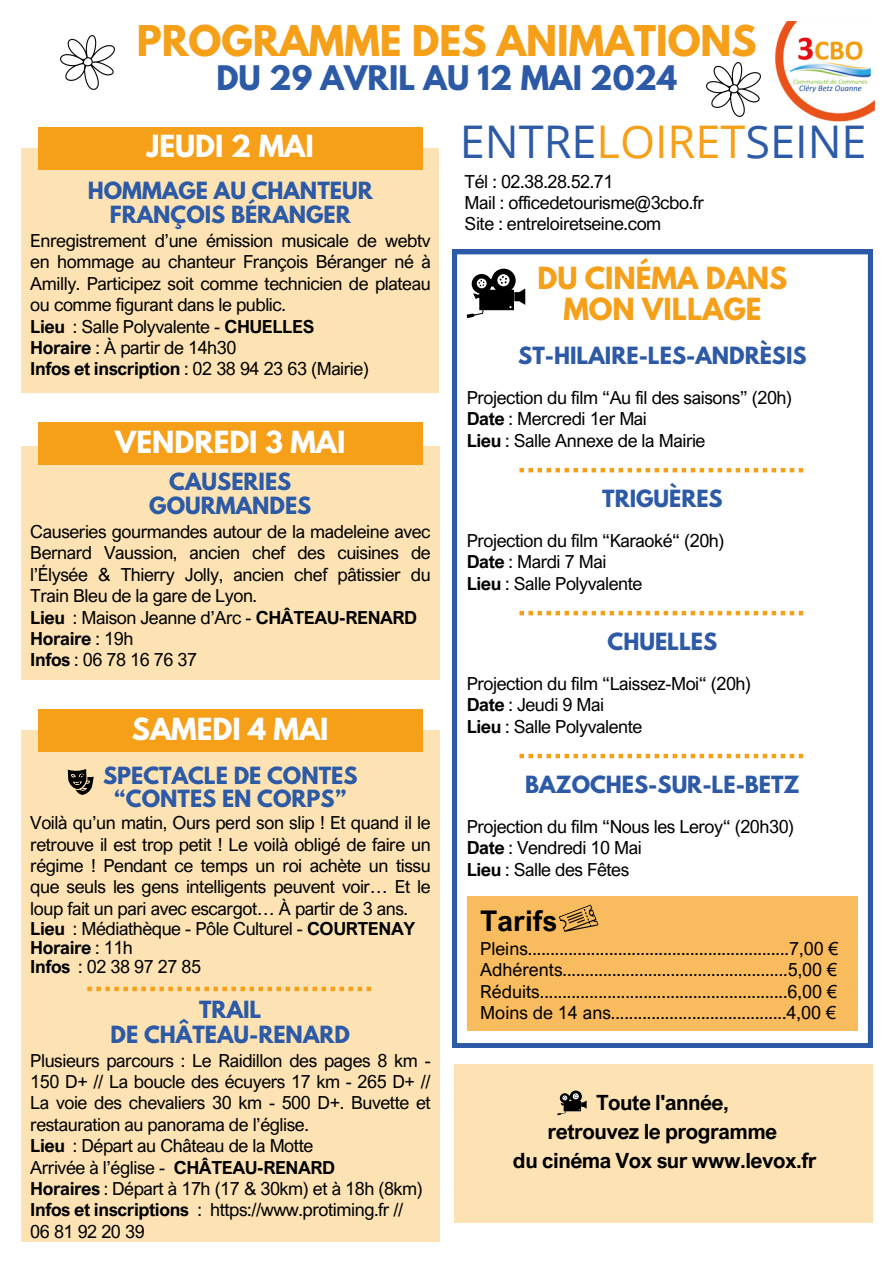
<style>
.page{position:relative;width:894px;height:1264px;background:#fff}
.page>*{position:absolute;margin:0;border:0;box-sizing:border-box;transform-origin:0 0}
.t1{font:45px "Open Sans";color:#2c5aa6}
.t2{font:700 37.5px "League Spartan";color:#f69f19}
.t3{font:700 30px "League Spartan";color:#2c5aa6}
.t4{font:700 28.5px "Arial Nova";color:#000}
.t5{font:700 27px "League Spartan";color:#fff}
.t6{font:700 27px/31.5px "League Spartan";color:#f69f19;text-align:center}
.t7{font:700 21px/24.8px "League Spartan";color:#2c5aa6;text-align:center}
.t8{font:700 21px/29.2px "Arial Nova";letter-spacing:-.025em;color:#000;text-align:center}
.t9{font:18px/21.3px "Arial Nova";letter-spacing:-.025em;color:#000;text-align:justify}
.t10{font:18px "Arial Nova";color:#000}
.t11{font:700 18px "Arial Nova";letter-spacing:-.025em;color:#000}
.s1{font-weight:700}
.s2{font-weight:400}
.s3{color:#f69f19}
</style>
<div class="page">
<svg style="left:452px;top:250px;width:420px;height:797px"></svg>
<svg style="left:466px;top:269px;width:59px;height:49px"></svg>
<img style="left:775px;top:21px;width:99px;height:101px">
<div style="left:467px;top:896px;width:390px;height:135px;background:#f8bb5e"></div>
<svg style="left:559px;top:904px;width:40px;height:28px"></svg>
<svg style="left:519px;top:468px;width:284px;height:4px"></svg>
<img style="left:60px;top:36px;width:54px;height:54px">
<img style="left:706px;top:63px;width:54px;height:54px">
<div style="left:21px;top:731px;width:418px;height:510px;background:#fde3b4"></div>
<div style="left:38px;top:709px;width:384px;height:43px;background:#f69f19"></div>
<svg style="left:87px;top:986px;width:284px;height:5px"></svg>
<div style="left:21px;top:446px;width:418px;height:234px;background:#fde3b4"></div>
<div style="left:38px;top:422px;width:384px;height:42px;background:#f69f19"></div>
<svg style="left:519px;top:753px;width:284px;height:5px"></svg>
<div style="left:21px;top:148px;width:418px;height:244px;background:#fde3b4"></div>
<div style="left:38px;top:127px;width:384px;height:42px;background:#f69f19"></div>
<svg style="left:519px;top:611px;width:284px;height:4px"></svg>
<div style="left:454px;top:1064px;width:418px;height:158px;background:#fde3b4"></div>
<svg style="left:68px;top:769px;width:26px;height:25px"></svg>
<svg style="left:557px;top:1090px;width:29px;height:25px"></svg>
<h2 class="t2" style="left:137px;top:23px;width:621px">PROGRAMME DES ANIMATIONS</h2>
<h2 class="t3" style="left:216px;top:63px;width:462px">DU 29 AVRIL AU 12 MAI 2024</h2>
<p class="t5" style="left:147px;top:133px;width:168px">JEUDI 2 MAI</p>
<p class="t7" style="left:88px;top:180px;width:286px">HOMMAGE AU CHANTEUR<br>FRANÇOIS BÉRANGER</p>
<p class="t9" style="left:30px;top:230px;width:402px;text-align:left">Enregistrement d’une émission musicale de webtv en hommage au chanteur François Béranger né à Amilly. Participez soit comme technicien de plateau ou comme figurant dans le public.<br><span class="s1">Lieu</span> : Salle Polyvalente - <span class="s1">CHUELLES<br>Horaire</span> : À partir de 14h30<br><span class="s1">Infos et inscription</span> : 02 38 94 23 63 (Mairie)</p>
<p class="t5" style="left:115px;top:428px;width:232px">VENDREDI 3 MAI</p>
<p class="t7" style="left:169px;top:471px;width:123px">CAUSERIES</p>
<p class="t7" style="left:149px;top:496px;width:163px">GOURMANDES</p>
<h3 class="t9" style="left:30px;top:520px;width:402px">Causeries gourmandes autour de la madeleine avec Bernard Vaussion, ancien chef des cuisines de l’Élysée &amp; Thierry Jolly, ancien chef pâtissier du Train Bleu de la gare de Lyon.</h3>
<p class="t9" style="left:30px;top:606px;width:388px"><span class="s1">Lieu</span> : Maison Jeanne d’Arc - <span class="s1">CHÂTEAU-RENARD</span></p>
<p class="t11" style="left:30px;top:627px;width:105px">Horaire <span class="s2">: 19h</span></p>
<p class="t9" style="left:30px;top:649px;width:168px"><span class="s1">Infos</span> : 06 78 16 76 37</p>
<p class="t5" style="left:132px;top:716px;width:198px">SAMEDI 4 MAI</p>
<p class="t7" style="left:103px;top:766px;width:256px">SPECTACLE DE CONTES</p>
<p class="t7" style="left:114px;top:788px;width:233px">“CONTES EN CORPS”</p>
<h3 class="t9" style="left:30px;top:811px;width:402px">Voilà qu’un matin, Ours perd son slip ! Et quand il le retrouve il est trop petit ! Le voilà obligé de faire un régime ! Pendant ce temps un roi achète un tissu que seuls les gens intelligents peuvent voir… Et le loup fait un pari avec escargot… À partir de 3 ans.</h3>
<p class="t9" style="left:30px;top:917px;width:386px"><span class="s1">Lieu</span> : Médiathèque - Pôle Culturel - <span class="s1">COURTENAY</span></p>
<p class="t11" style="left:30px;top:936px;width:104px">Horaire <span class="s2">: 11h</span></p>
<p class="t9" style="left:30px;top:955px;width:172px"><span class="s1">Infos</span> : 02 38 97 27 85</p>
<h4 class="t7" style="left:199px;top:1000px;width:64px">TRAIL</h4>
<p class="t7" style="left:111px;top:1024px;width:241px">DE CHÂTEAU-RENARD</p>
<p class="t9" style="left:30px;top:1049px;width:402px">Plusieurs parcours : Le Raidillon des pages 8 km - 150 D+ // La boucle des écuyers 17 km - 265 D+ // La voie des chevaliers 30 km - 500 D+. Buvette et restauration au panorama de l’église.</p>
<p class="t9" style="left:30px;top:1134px;width:284px"><span class="s1">Lieu</span> : Départ au Château de la Motte</p>
<h4 class="t9" style="left:30px;top:1156px;width:306px">Arrivée à l’église - <span class="s1">CHÂTEAU-RENARD</span></h4>
<p class="t9" style="left:30px;top:1177px;width:394px"><span class="s1">Horaires</span> : Départ à 17h (17 &amp; 30km) et à 18h (8km)</p>
<p class="t11" style="left:30px;top:1198px;width:173px">Infos et inscriptions <span class="s2">:</span></p>
<p class="t9" style="left:210px;top:1198px;width:195px">https://www.protiming.fr //</p>
<p class="t9" style="left:30px;top:1220px;width:116px">06 81 92 20 39</p>
<h4 class="t1" style="left:459px;top:110px;width:408px">ENTRE<span class="s3">LOIRET</span>SEINE</h4>
<p class="t9" style="left:464px;top:170px;width:150px">Tél : 02.38.28.52.71</p>
<p class="t9" style="left:464px;top:192px;width:241px">Mail : officedetourisme@3cbo.fr</p>
<p class="t9" style="left:464px;top:213px;width:198px">Site : entreloiretseine.com</p>
<p class="t6" style="left:537px;top:266px;width:251px">DU CINÉMA DANS<br>MON VILLAGE</p>
<h4 class="t7" style="left:518px;top:346px;width:290px">ST-HILAIRE-LES-ANDRÈSIS</h4>
<p class="t9" style="left:466px;top:386px;width:327px">Projection du film “Au fil des saisons” (20h)</p>
<p class="t9" style="left:466px;top:408px;width:182px"><span class="s1">Date</span> : Mercredi 1er Mai</p>
<p class="t9" style="left:466px;top:429px;width:240px"><span class="s1">Lieu</span> : Salle Annexe de la Mairie</p>
<p class="t7" style="left:602px;top:489px;width:122px">TRIGUÈRES</p>
<p class="t9" style="left:466px;top:529px;width:259px">Projection du film “Karaoké“ (20h)</p>
<p class="t9" style="left:466px;top:551px;width:141px"><span class="s1">Date</span> : Mardi 7 Mai</p>
<p class="t9" style="left:466px;top:572px;width:177px"><span class="s1">Lieu</span> : Salle Polyvalente</p>
<p class="t7" style="left:607px;top:631px;width:111px">CHUELLES</p>
<p class="t9" style="left:466px;top:672px;width:286px">Projection du film “Laissez-Moi“ (20h)</p>
<p class="t9" style="left:466px;top:694px;width:139px"><span class="s1">Date</span> : Jeudi 9 Mai</p>
<p class="t9" style="left:466px;top:715px;width:177px"><span class="s1">Lieu</span> : Salle Polyvalente</p>
<p class="t7" style="left:525px;top:774px;width:276px">BAZOCHES-SUR-LE-BETZ</p>
<p class="t9" style="left:466px;top:815px;width:329px">Projection du film “Nous les Leroy“ (20h30)</p>
<p class="t9" style="left:466px;top:836px;width:177px"><span class="s1">Date</span> : Vendredi 10 Mai</p>
<p class="t9" style="left:466px;top:858px;width:164px"><span class="s1">Lieu</span> : Salle des Fêtes</p>
<p class="t4" style="left:480px;top:903px;width:78px">Tarifs</p>
<h1 class="t10" style="left:480px;top:937px;width:360px">Pleins..........................................................7,00 €</h1>
<h3 class="t10" style="left:480px;top:958px;width:358px">Adhérents..................................................5,00 €</h3>
<p class="t10" style="left:480px;top:980px;width:358px">Réduits.......................................................6,00 €</p>
<p class="t10" style="left:480px;top:1001px;width:357px">Moins de 14 ans.......................................4,00 €</p>
<p class="t8" style="left:513px;top:1087px;width:305px">Toute l'année,<br>retrouvez le programme<br>du cinéma Vox sur www.levox.fr</p>
</div>
